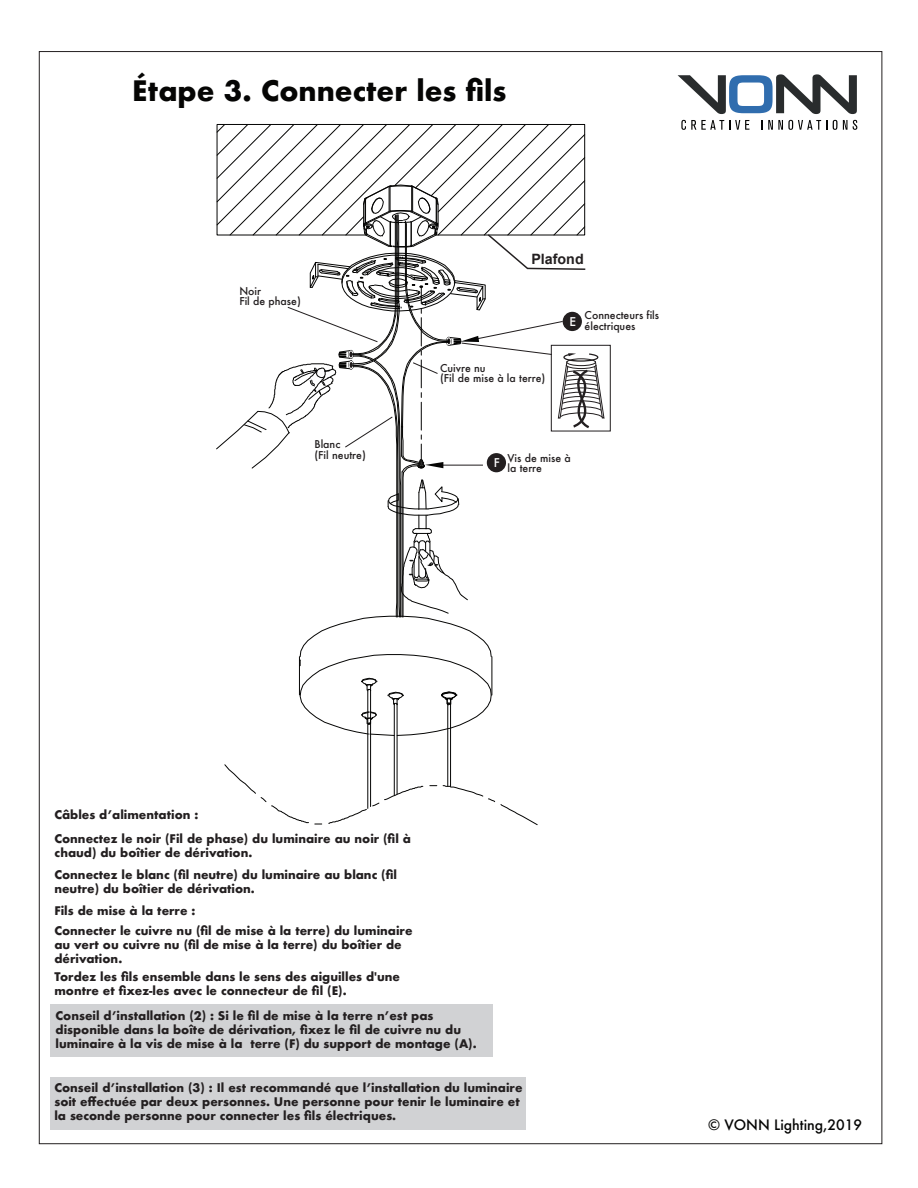
<style>
.page{position:relative;width:918px;height:1188px;background:#fff}
.page>*{position:absolute;margin:0;border:0;box-sizing:border-box;transform-origin:0 0}
.t1{font:700 27.45px "Futura";color:#050504}
.t2{font:700 14.25px "Arial";color:#231f20}
.t3{font:500 13.95px "Futura";color:#050504}
.t4{font:500 11.85px "Futura";color:#fff}
.t5{font:500 11.7px "Futura";color:#fff}
.t6{font:700 11.55px/14px "Futura";color:#231f20}
.t7{font:500 10.5px/10.5px "Futura";color:#231f20}
</style>
<div class="page">
<svg style="left:678px;top:74px;width:179px;height:40px"></svg>
<svg style="left:681px;top:120px;width:68px;height:10px"></svg>
<svg style="left:762px;top:120px;width:65px;height:10px"></svg>
<svg style="left:833px;top:120px;width:4px;height:10px"></svg>
<svg style="left:843px;top:120px;width:4px;height:10px"></svg>
<svg style="left:853px;top:120px;width:4px;height:10px"></svg>
<div style="left:551px;top:345px;width:60px;height:86px;background:#fff;border:1px solid #211d1e"></div>
<hr style="left:394px;top:704px;width:1px;height:91px;background:#050504">
<hr style="left:397px;top:704px;width:1px;height:90px;background:#050504">
<svg style="left:224px;top:764px;width:85px;height:59px"></svg>
<svg style="left:328px;top:786px;width:95px;height:38px"></svg>
<svg style="left:443px;top:785px;width:95px;height:40px"></svg>
<hr style="left:368px;top:690px;width:1px;height:118px;background:#050504">
<hr style="left:370px;top:690px;width:1px;height:117px;background:#050504">
<hr style="left:448px;top:703px;width:1px;height:83px;background:#050504">
<hr style="left:450px;top:704px;width:1px;height:82px;background:#050504">
<svg style="left:216px;top:124px;width:388px;height:612px"></svg>
<div style="left:50px;top:1004px;width:442px;height:52px;background:#d1d2d4"></div>
<div style="left:50px;top:1077px;width:475px;height:52px;background:#d1d2d4"></div>
<div style="left:487px;top:453px;width:19px;height:19px;background:#231f20;border-radius:50%"></div>
<h1 class="t1" style="left:132px;top:71px;width:376px">Étape 3. Connecter les fils</h1>
<p class="t7" style="left:239px;top:286px;width:63px">Noir<br>Fil de phase)</p>
<p class="t2" style="left:531px;top:249px;width:54px">Plafond</p>
<p class="t4" style="left:570px;top:313px;width:8px">E</p>
<p class="t7" style="left:585px;top:310px;width:76px">Connecteurs fils électriques</p>
<p class="t7" style="left:314px;top:439px;width:53px">Blanc<br>(Fil neutre)</p>
<p class="t7" style="left:440px;top:362px;width:107px">Cuivre nu<br>(Fil de mise à la terre)</p>
<p class="t5" style="left:494px;top:455px;width:7px">F</p>
<p class="t7" style="left:508px;top:453px;width:65px">Vis de mise à la terre</p>
<p class="t6" style="left:54px;top:808px;width:146px">Câbles d’alimentation :</p>
<p class="t6" style="left:54px;top:832px;width:358px">Connectez le noir (Fil de phase) du luminaire au noir (fil à chaud) du boîtier de dérivation.</p>
<p class="t6" style="left:54px;top:868px;width:344px">Connectez le blanc (fil neutre) du luminaire au blanc (fil neutre) du boîtier de dérivation.</p>
<p class="t6" style="left:54px;top:924px;width:360px">Connecter le cuivre nu (fil de mise à la terre) du luminaire au vert ou cuivre nu (fil de mise à la terre) du boîtier de dérivation.</p>
<p class="t6" style="left:54px;top:970px;width:347px">Tordez les fils ensemble dans le sens des aiguilles d'une montre et fixez-les avec le connecteur de fil (E).</p>
<p class="t6" style="left:56px;top:1009px;width:423px">Conseil d’installation (2) : Si le fil de mise à la terre n’est pas disponible dans la boîte de dérivation, fixez le fil de cuivre nu du luminaire à la vis de mise à la terre (F) du support de montage (A).</p>
<p class="t6" style="left:54px;top:1081px;width:470px">Conseil d’installation (3) : Il est recommandé que l’installation du luminaire soit effectuée par deux personnes. Une personne pour tenir le luminaire et la seconde personne pour connecter les fils électriques.</p>
<p class="t6" style="left:54px;top:903px;width:143px">Fils de mise à la terre :</p>
<p class="t3" style="left:708px;top:1116px;width:156px">© VONN Lighting,2019</p>
</div>
